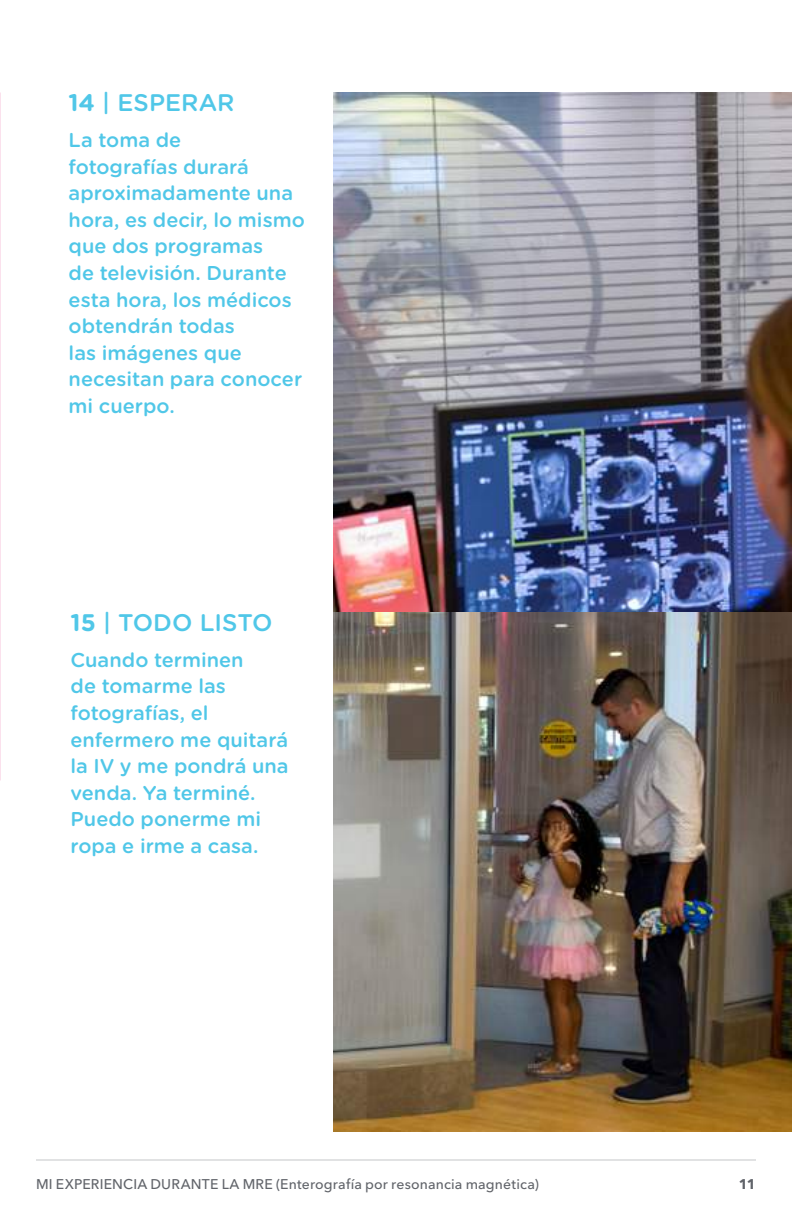
<style>
.page{position:relative;width:792px;height:1224px;background:#fff}
.page>*{position:absolute;margin:0;border:0;box-sizing:border-box;transform-origin:0 0}
.t1{font:500 24px "Gotham Rounded";color:#50c7e8}
.t2{font:500 20px/26.6px "Gotham Rounded";color:#50c7e8}
.t3{font:500 14px "Avenir Next LT Pro";letter-spacing:.015em;color:#61646a}
.t4{font:700 14px "Avenir Next LT Pro";color:#61646a}
.s1{font-weight:700}
</style>
<div class="page">
<hr style="left:36px;top:1160px;width:720px;height:1px;background:#c5c7c8">
<img style="left:334px;top:612px;width:458px;height:520px">
<img style="left:0;top:92px;width:1px;height:688px">
<img style="left:334px;top:92px;width:458px;height:520px">
<p class="t1" style="left:69px;top:86px;width:167px"><span class="s1">14</span> | ESPERAR</p>
<p class="t2" style="left:69px;top:126px;width:238px">La toma de<br>fotografías durará aproximadamente una hora, es decir, lo mismo que dos programas<br>de televisión. Durante esta hora, los médicos obtendrán todas<br>las imágenes que necesitan para conocer mi cuerpo.</p>
<p class="t1" style="left:71px;top:606px;width:203px"><span class="s1">15</span> | TODO LISTO</p>
<p class="t2" style="left:71px;top:646px;width:220px">Cuando terminen<br>de tomarme las fotografías, el enfermero me quitará la IV y me pondrá una venda. Ya terminé.<br>Puedo ponerme mi ropa e irme a casa.</p>
<p class="t3" style="left:36px;top:1175px;width:504px">MI EXPERIENCIA DURANTE LA MRE (Enterografía por resonancia magnética)</p>
<p class="t4" style="left:739px;top:1175px;width:19px">11</p>
</div>
